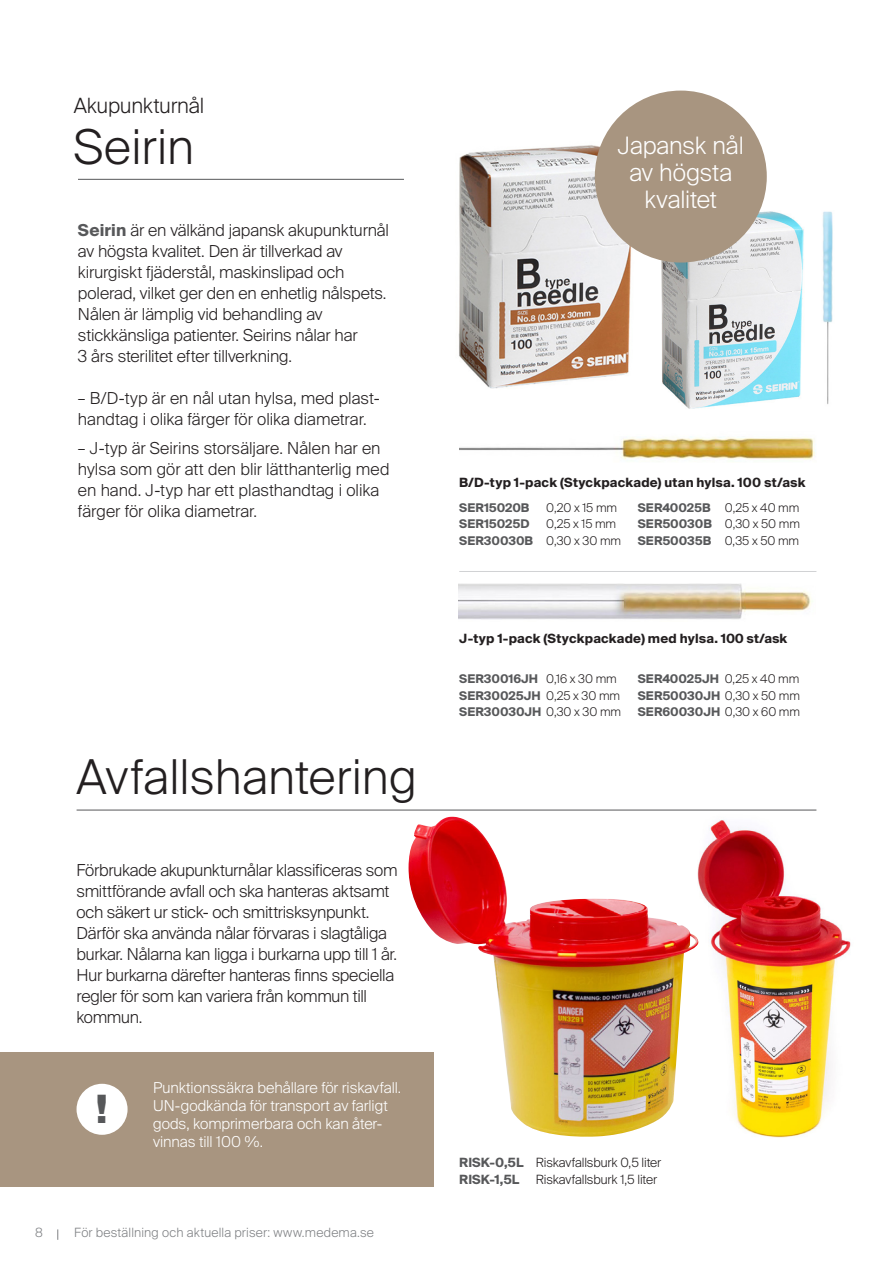
<style>
.page{position:relative;width:893px;height:1263px;background:#fff}
.page>*{position:absolute;margin:0;border:0;box-sizing:border-box;transform-origin:0 0}
.t1{font:300 48px "Suisse Intl";letter-spacing:.005em;color:#231f20}
._2_Produkt-rubrik{font:700 39px "Suisse Intl";color:#57585a}
.t2{font:300 24px "Suisse Intl";color:#fff}
.t3{font:300 21px "Suisse Intl";letter-spacing:-.005em;color:#231f20}
.t4{font:300 16.5px/21px "Suisse Intl";letter-spacing:-.005em;color:#231f20}
.t5{font:300 15px/18px "Suisse Intl";color:#fff}
.t6{font:700 12.75px "Suisse Intl";letter-spacing:.015em;color:#231f20}
.t7{font:300 12.75px "Suisse Intl";letter-spacing:-.01em;color:#231f20}
._2_Produkt-rubrik-2{font:300 12.75px "Suisse Intl";letter-spacing:.015em;color:#808285}
.t8{font:700 12.75px "Suisse Intl";color:#57585a}
.t9{font:700 12px "Suisse Intl";letter-spacing:-.005em;color:#57585a}
.t10{font:300 12px "Suisse Intl";letter-spacing:-.005em;color:#231f20}
.s1{font-weight:700;color:#57585a}
.s2{font-weight:300;color:#231f20}
</style>
<div class="page">
<img style="left:699px;top:820px;width:152px;height:318px">
<img style="left:408px;top:817px;width:291px;height:320px">
<img style="left:458px;top:131px;width:186px;height:258px">
<hr style="left:78px;top:179px;width:326px;height:1px;background:#57585a">
<hr style="left:77px;top:810px;width:739px;height:1px;background:#57585a">
<hr style="left:459px;top:571px;width:357px;height:1px;background:#d1d2d4">
<img style="left:459px;top:437px;width:356px;height:23px">
<img style="left:458px;top:584px;width:355px;height:36px">
<div style="left:0;top:1052px;width:434px;height:134px;background:#a89580"></div>
<div style="left:77px;top:1084px;width:51px;height:51px;background:#fff;border-radius:50%"></div>
<img style="left:650px;top:167px;width:183px;height:242px">
<div style="left:595px;top:91px;width:172px;height:172px;background:#a89580;border-radius:50%"></div>
<p class="t3" style="left:74px;top:93px;width:132px">Akupunkturnål</p>
<p class="t1" style="left:74px;top:119px;width:122px">Seirin</p>
<p class="t4" style="left:78px;top:219px;width:313px"><span class="s1">Seirin</span> är en välkänd japansk akupunkturnål av högsta kvalitet. Den är tillverkad av kirurgiskt fjäderstål, maskinslipad och polerad, vilket ger den en enhetlig nålspets.<br>Nålen är lämplig vid behandling av stickkänsliga patienter. Seirins nålar har<br>3 års sterilitet efter tillverkning.</p>
<p class="t4" style="left:78px;top:387px;width:302px">– B/D-typ är en nål utan hylsa, med plast&shy;handtag i olika färger för olika diametrar.</p>
<p class="t4" style="left:78px;top:438px;width:313px">– J-typ är Seirins storsäljare. Nålen har en hylsa som gör att den blir lätthanterlig med en hand. J-typ har ett plasthandtag i olika färger för olika diametrar.</p>
<p class="t1" style="left:77px;top:749px;width:342px">Avfallshantering</p>
<p class="t4" style="left:77px;top:860px;width:323px">Förbrukade akupunkturnålar klassificeras som smittförande avfall och ska hanteras aktsamt och säkert ur stick- och smittrisksynpunkt.<br>Därför ska använda nålar förvaras i slagtåliga burkar. Nålarna kan ligga i burkarna upp till 1 år.<br>Hur burkarna därefter hanteras finns speciella regler för som kan variera från kommun till kommun.</p>
<p class="_2_Produkt-rubrik" style="left:96px;top:1087px;width:13px">!</p>
<p class="t5" style="left:153px;top:1078px;width:250px">Punktionssäkra behållare för riskavfall.</p>
<p class="t5" style="left:153px;top:1096px;width:236px">UN-godkända för transport av farligt gods, komprimerbara och kan åter&shy;vinnas till 100 %.</p>
<p class="_2_Produkt-rubrik-2" style="left:35px;top:1225px;width:9px">8</p>
<p class="_2_Produkt-rubrik-2" style="left:74px;top:1225px;width:301px">För beställning och aktuella priser: www.medema.se</p>
<p class="t2" style="left:618px;top:132px;width:127px">Japansk nål</p>
<p class="t2" style="left:629px;top:159px;width:104px">av högsta</p>
<p class="t2" style="left:644px;top:186px;width:74px">kvalitet</p>
<p class="t6" style="left:459px;top:475px;width:348px">B/D-typ 1-pack (Styckpackade) utan hylsa. 100 st/ask</p>
<p class="t9" style="left:459px;top:501px;width:72px">SER15020B</p>
<p class="t10" style="left:546px;top:501px;width:72px">0,20 x 15 mm</p>
<p class="t9" style="left:459px;top:517px;width:72px">SER15025D</p>
<p class="t10" style="left:546px;top:517px;width:71px">0,25 x 15 mm</p>
<p class="t9" style="left:459px;top:534px;width:163px">SER30030B <span class="s2">0,30 x 30 mm</span></p>
<p class="t9" style="left:638px;top:501px;width:163px">SER40025B <span class="s2">0,25 x 40 mm</span></p>
<p class="t9" style="left:638px;top:517px;width:163px">SER50030B <span class="s2">0,30 x 50 mm</span></p>
<p class="t9" style="left:638px;top:534px;width:163px">SER50035B <span class="s2">0,35 x 50 mm</span></p>
<p class="t6" style="left:459px;top:631px;width:330px">J-typ 1-pack (Styckpackade) med hylsa. 100 st/ask</p>
<p class="t9" style="left:459px;top:672px;width:159px">SER30016JH <span class="s2">0,16 x 30 mm</span></p>
<p class="t9" style="left:459px;top:689px;width:162px">SER30025JH <span class="s2">0,25 x 30 mm</span></p>
<p class="t9" style="left:459px;top:705px;width:163px">SER30030JH <span class="s2">0,30 x 30 mm</span></p>
<p class="t9" style="left:638px;top:672px;width:163px">SER40025JH <span class="s2">0,25 x 40 mm</span></p>
<p class="t9" style="left:638px;top:689px;width:163px">SER50030JH <span class="s2">0,30 x 50 mm</span></p>
<p class="t9" style="left:638px;top:705px;width:164px">SER60030JH <span class="s2">0,30 x 60 mm</span></p>
<p class="t7" style="left:459px;top:1155px;width:204px"><span class="s1">RISK-0,5L</span> Riskavfallsburk 0,5 liter</p>
<p class="t8" style="left:459px;top:1172px;width:62px">RISK-1,5L</p>
<p class="t7" style="left:536px;top:1172px;width:123px">Riskavfallsburk 1,5 liter</p>
</div>
